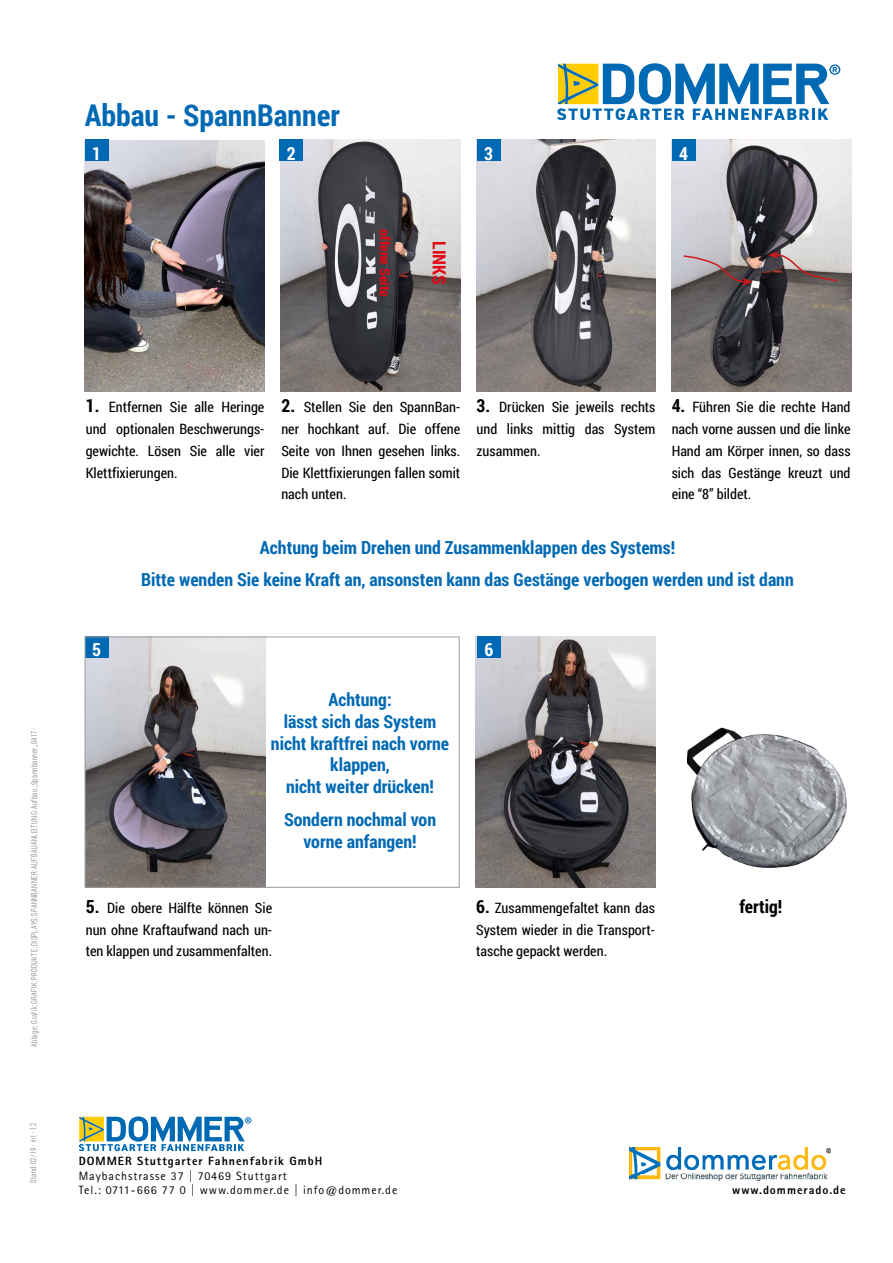
<style>
.page{position:relative;width:893px;height:1263px;background:#fff}
.page>*{position:absolute;margin:0;border:0;box-sizing:border-box;transform-origin:0 0}
.t1{font:700 30px "Roboto Condensed";color:#0069b4}
.t2{font:700 18px/21.8px "Roboto Condensed";color:#0069b4;text-align:center}
.t3{font:700 18px "Roboto Condensed";color:#000}
.t4{font:700 18px "Roboto Condensed";color:#fff}
.t5{font:700 18px "Roboto Condensed";color:#e30613}
.t6{font:14.25px/21.8px "Roboto Condensed";color:#000;text-align:justify}
.t7{font:700 14.25px "Roboto Condensed";color:#e30613}
.t8{font:12px/14.4px "AT Rotis Sans Serif";letter-spacing:.08em;color:#000}
.t9{font:800 12px "AT Rotis Sans Serif";letter-spacing:.08em;color:#000}
.t10{font:300 8.25px "Roboto Condensed";letter-spacing:.07em;color:#706f6f;scale:.8 1}
.s1{font-weight:700;font-size:18px}
</style>
<div class="page">
<svg style="left:557px;top:63px;width:283px;height:57px"></svg>
<img style="left:629px;top:1148px;width:202px;height:33px">
<svg style="left:79px;top:1116px;width:173px;height:35px"></svg>
<img style="left:686px;top:727px;width:161px;height:141px">
<img style="left:281px;top:140px;width:179px;height:251px">
<img style="left:476px;top:140px;width:179px;height:251px">
<img style="left:672px;top:140px;width:179px;height:251px">
<img style="left:86px;top:636px;width:179px;height:252px">
<img style="left:476px;top:636px;width:179px;height:252px">
<img style="left:85px;top:141px;width:179px;height:251px">
<div style="left:85px;top:140px;width:23px;height:21px;background:#0069b4"></div>
<div style="left:279px;top:140px;width:24px;height:21px;background:#0069b4"></div>
<div style="left:477px;top:140px;width:23px;height:21px;background:#0069b4"></div>
<div style="left:672px;top:140px;width:23px;height:21px;background:#0069b4"></div>
<div style="left:85px;top:636px;width:23px;height:21px;background:#0069b4"></div>
<div style="left:477px;top:636px;width:24px;height:21px;background:#0069b4"></div>
<svg style="left:682px;top:255px;width:71px;height:31px;background:#8e7f81"></svg>
<svg style="left:768px;top:251px;width:71px;height:31px;background:#948685"></svg>
<div style="left:85px;top:637px;width:374px;height:250px;border:1px solid #9d9d9c"></div>
<h1 class="t1" style="left:85px;top:94px;width:257px">Abbau - SpannBanner</h1>
<p class="t4" style="left:92px;top:141px;width:10px">1</p>
<p class="t4" style="left:287px;top:141px;width:10px">2</p>
<p class="t4" style="left:484px;top:141px;width:10px">3</p>
<p class="t4" style="left:679px;top:141px;width:10px">4</p>
<p class="t7" style="left:395px;top:229px;width:69px;rotate:90deg">offene Seite</p>
<p class="t5" style="left:452px;top:241px;width:45px;rotate:90deg">LINKS</p>
<p class="t10" style="left:29px;top:1047px;width:401px;rotate:-90deg">Ablage: Grafik:GRAFIK:PRODUKTE:DISPLAYS:SPANNBANNER:AUFBAUANLEITUNG:Aufbau_Spannbanner_0417 ·</p>
<p class="t10" style="left:28px;top:1183px;width:76px;rotate:-90deg">Stand 02/19 · int · 12</p>
<p class="t6" style="left:86px;top:396px;width:180px"><span class="s1">1.</span> Entfernen Sie alle Heringe und optionalen Beschwerungs&shy;gewichte. Lösen Sie alle vier Klettfixierungen.</p>
<p class="t6" style="left:281px;top:396px;width:180px"><span class="s1">2.</span> Stellen Sie den SpannBan&shy;ner hochkant auf. Die offene Seite von Ihnen gesehen links.<br>Die Klettfixierungen fallen somit nach unten.</p>
<p class="t6" style="left:477px;top:396px;width:180px"><span class="s1">3.</span> Drücken Sie jeweils rechts und links mittig das System zusammen.</p>
<p class="t6" style="left:672px;top:396px;width:180px"><span class="s1">4.</span> Führen Sie die rechte Hand nach vorne aussen und die linke Hand am Körper innen, so dass sich das Gestänge kreuzt und eine “8” bildet.</p>
<p class="t2" style="left:141px;top:530px;width:654px;line-height:32.7px">Achtung beim Drehen und Zusammenklappen des Systems!<br>Bitte wenden Sie keine Kraft an, ansonsten kann das Gestänge verbogen werden und ist dann</p>
<p class="t4" style="left:92px;top:637px;width:10px">5</p>
<p class="t4" style="left:484px;top:637px;width:10px">6</p>
<p class="t2" style="left:271px;top:688px;width:180px">Achtung:<br>lässt sich das System nicht kraftfrei nach vorne klappen,<br>nicht weiter drücken!</p>
<p class="t2" style="left:284px;top:808px;width:154px">Sondern nochmal von vorne anfangen!</p>
<p class="t6" style="left:86px;top:896px;width:188px"><span class="s1">5.</span> Die obere Hälfte können Sie nun ohne Kraftaufwand nach un&shy;ten klappen und zusammenfalten.</p>
<p class="t6" style="left:476px;top:896px;width:180px"><span class="s1">6.</span> Zusammengefaltet kann das System wieder in die Transport&shy;tasche gepackt werden.</p>
<p class="t3" style="left:739px;top:894px;width:44px">fertig!</p>
<p class="t9" style="left:79px;top:1153px;width:245px">DOMMER Stuttgarter Fahnenfabrik GmbH</p>
<p class="t8" style="left:79px;top:1168px;width:320px">Maybachstrasse 37 | 70469 Stuttgart<br>Tel.: 0711-666 77 0 | www.dommer.de | info@dommer.de</p>
<p class="t9" style="left:732px;top:1182px;width:115px">www.dommerado.de</p>
</div>
